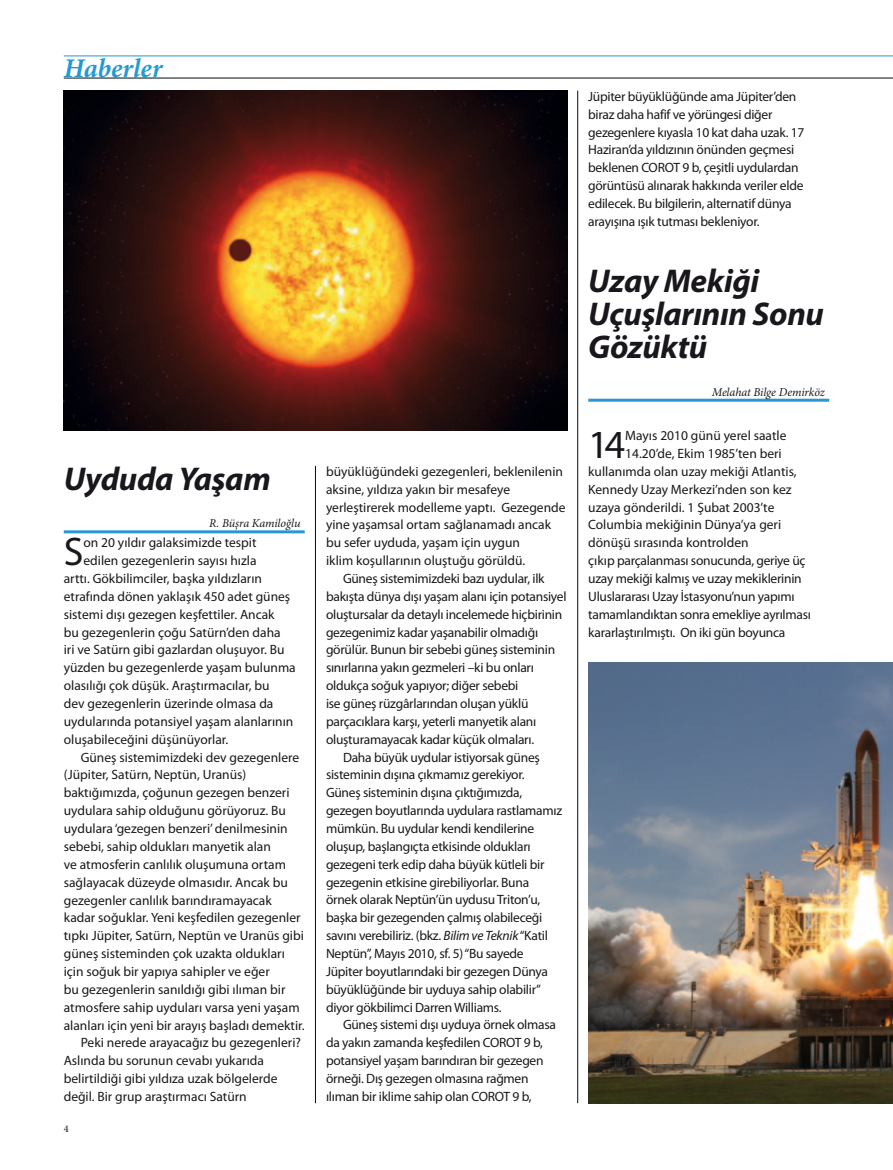
<style>
.page{position:relative;width:893px;height:1170px;background:#fff}
.page>*{position:absolute;margin:0;border:0;box-sizing:border-box;transform-origin:0 0}
.t1{font:40.05px "Myriad Pro";color:#1a171c}
.t2{font:italic 700 33px/33px "Myriad Pro";letter-spacing:-.01em;color:#1a171c}
.t3{font:italic 700 27px "Minion Pro";color:#2699d1}
.t4{font:13.5px/17.9px "Myriad Pro";letter-spacing:-.01em;color:#1a171c}
.t5{font:italic 12px "Minion Pro";letter-spacing:-.01em;color:#1a171c}
.t6{font:10.35px "Minion Pro";color:#1a171c}
.s1{font-style:italic}
</style>
<div class="page">
<hr style="left:64px;top:530px;width:241px;height:3px;background:#2699d1">
<hr style="left:588px;top:398px;width:241px;height:3px;background:#2699d1">
<hr style="left:577px;top:91px;width:1px;height:1012px;background:#070c12">
<hr style="left:315px;top:466px;width:1px;height:637px;background:#070c12">
<img style="left:64px;top:91px;width:503px;height:340px">
<img style="left:589px;top:662px;width:304px;height:441px">
<hr style="left:64px;top:78px;width:829px;height:1px;background:#070c12">
<hr style="left:64px;top:56px;width:829px;height:1px;background:#2699d1">
<h3 class="t3" style="left:64px;top:49px;width:100px">Haberler</h3>
<h2 class="t2" style="left:64px;top:461px;width:208px">Uyduda Yaşam</h2>
<p class="t5" style="left:209px;top:515px;width:93px">R. Büşra Kamiloğlu</p>
<h1 class="t1" style="left:64px;top:527px;width:21px">S</h1>
<p class="t4" style="left:83px;top:533px;width:174px">on 20 yıldır galaksimizde tespit</p>
<p class="t4" style="left:83px;top:551px;width:175px">edilen gezegenlerin sayısı hızla</p>
<p class="t4" style="left:64px;top:569px;width:200px">arttı. Gökbilimciler, başka yıldızların</p>
<p class="t4" style="left:64px;top:587px;width:228px">etrafında dönen yaklaşık 450 adet güneş</p>
<p class="t4" style="left:64px;top:605px;width:212px">sistemi dışı gezegen keşfettiler. Ancak</p>
<p class="t4" style="left:64px;top:623px;width:218px">bu gezegenlerin çoğu Satürn’den daha</p>
<p class="t4" style="left:64px;top:640px;width:222px">iri ve Satürn gibi gazlardan oluşuyor. Bu</p>
<p class="t4" style="left:64px;top:658px;width:234px">yüzden bu gezegenlerde yaşam bulunma</p>
<p class="t4" style="left:64px;top:676px;width:207px">olasılığı çok düşük. Araştırmacılar, bu</p>
<p class="t4" style="left:64px;top:694px;width:211px">dev gezegenlerin üzerinde olmasa da</p>
<p class="t4" style="left:64px;top:712px;width:231px">uydularında potansiyel yaşam alanlarının</p>
<p class="t4" style="left:64px;top:730px;width:166px">oluşabileceğini düşünüyorlar.</p>
<p class="t4" style="left:81px;top:748px;width:220px">Güneş sistemimizdeki dev gezegenlere</p>
<p class="t4" style="left:64px;top:765px;width:184px">(Jüpiter, Satürn, Neptün, Uranüs)</p>
<p class="t4" style="left:64px;top:783px;width:227px">baktığımızda, çoğunun gezegen benzeri</p>
<p class="t4" style="left:64px;top:801px;width:224px">uydulara sahip olduğunu görüyoruz. Bu</p>
<p class="t4" style="left:64px;top:819px;width:225px">uydulara ‘gezegen benzeri’ denilmesinin</p>
<p class="t4" style="left:64px;top:837px;width:209px">sebebi, sahip oldukları manyetik alan</p>
<p class="t4" style="left:64px;top:855px;width:224px">ve atmosferin canlılık oluşumuna ortam</p>
<p class="t4" style="left:64px;top:872px;width:226px">sağlayacak düzeyde olmasıdır. Ancak bu</p>
<p class="t4" style="left:64px;top:890px;width:210px">gezegenler canlılık barındıramayacak</p>
<p class="t4" style="left:64px;top:908px;width:238px">kadar soğuklar. Yeni keşfedilen gezegenler</p>
<p class="t4" style="left:64px;top:926px;width:242px">tıpkı Jüpiter, Satürn, Neptün ve Uranüs gibi</p>
<p class="t4" style="left:64px;top:944px;width:223px">güneş sisteminden çok uzakta oldukları</p>
<p class="t4" style="left:64px;top:962px;width:207px">için soğuk bir yapıya sahipler ve eğer</p>
<p class="t4" style="left:64px;top:980px;width:223px">bu gezegenlerin sanıldığı gibi ılıman bir</p>
<p class="t4" style="left:64px;top:997px;width:237px">atmosfere sahip uyduları varsa yeni yaşam</p>
<p class="t4" style="left:64px;top:1015px;width:242px">alanları için yeni bir arayış başladı demektir.</p>
<p class="t4" style="left:81px;top:1033px;width:222px">Peki nerede arayacağız bu gezegenleri?</p>
<p class="t4" style="left:64px;top:1051px;width:202px">Aslında bu sorunun cevabı yukarıda</p>
<p class="t4" style="left:64px;top:1069px;width:215px">belirtildiği gibi yıldıza uzak bölgelerde</p>
<p class="t4" style="left:64px;top:1087px;width:184px">değil. Bir grup araştırmacı Satürn</p>
<p class="t6" style="left:64px;top:1121px;width:6px">4</p>
<p class="t4" style="left:326px;top:462px;width:239px">büyüklüğündeki gezegenleri, beklenilenin</p>
<p class="t4" style="left:326px;top:480px;width:186px">aksine, yıldıza yakın bir mesafeye</p>
<p class="t4" style="left:326px;top:498px;width:241px">yerleştirerek modelleme yaptı. Gezegende</p>
<p class="t4" style="left:326px;top:515px;width:227px">yine yaşamsal ortam sağlanamadı ancak</p>
<p class="t4" style="left:326px;top:533px;width:196px">bu sefer uyduda, yaşam için uygun</p>
<p class="t4" style="left:326px;top:551px;width:201px">iklim koşullarının oluştuğu görüldü.</p>
<p class="t4" style="left:343px;top:569px;width:203px">Güneş sistemimizdeki bazı uydular, ilk</p>
<p class="t4" style="left:326px;top:587px;width:242px">bakışta dünya dışı yaşam alanı için potansiyel</p>
<p class="t4" style="left:326px;top:605px;width:238px">oluştursalar da detaylı incelemede hiçbirinin</p>
<p class="t4" style="left:326px;top:622px;width:214px">gezegenimiz kadar yaşanabilir olmadığı</p>
<p class="t4" style="left:326px;top:640px;width:231px">görülür. Bunun bir sebebi güneş sisteminin</p>
<p class="t4" style="left:326px;top:658px;width:209px">sınırlarına yakın gezmeleri –ki bu onları</p>
<p class="t4" style="left:326px;top:676px;width:194px">oldukça soğuk yapıyor; diğer sebebi</p>
<p class="t4" style="left:326px;top:694px;width:204px">ise güneş rüzgârlarından oluşan yüklü</p>
<p class="t4" style="left:326px;top:712px;width:212px">parçacıklara karşı, yeterli manyetik alanı</p>
<p class="t4" style="left:326px;top:730px;width:210px">oluşturamayacak kadar küçük olmaları.</p>
<p class="t4" style="left:343px;top:747px;width:198px">Daha büyük uydular istiyorsak güneş</p>
<p class="t4" style="left:326px;top:765px;width:200px">sisteminin dışına çıkmamız gerekiyor.</p>
<p class="t4" style="left:326px;top:783px;width:198px">Güneş sisteminin dışına çıktığımızda,</p>
<p class="t4" style="left:326px;top:801px;width:238px">gezegen boyutlarında uydulara rastlamamız</p>
<p class="t4" style="left:326px;top:819px;width:210px">mümkün. Bu uydular kendi kendilerine</p>
<p class="t4" style="left:326px;top:837px;width:206px">oluşup, başlangıçta etkisinde oldukları</p>
<p class="t4" style="left:326px;top:854px;width:220px">gezegeni terk edip daha büyük kütleli bir</p>
<p class="t4" style="left:326px;top:872px;width:205px">gezegenin etkisine girebiliyorlar. Buna</p>
<p class="t4" style="left:326px;top:890px;width:216px">örnek olarak Neptün’ün uydusu Triton’u,</p>
<p class="t4" style="left:326px;top:908px;width:218px">başka bir gezegenden çalmış olabileceği</p>
<p class="t4" style="left:326px;top:926px;width:223px">savını verebiliriz. (bkz. <span class="s1">Bilim ve Teknik</span> “Katil</p>
<p class="t4" style="left:326px;top:944px;width:199px">Neptün”, Mayıs 2010, sf. 5) “Bu sayede</p>
<p class="t4" style="left:326px;top:962px;width:224px">Jüpiter boyutlarındaki bir gezegen Dünya</p>
<p class="t4" style="left:326px;top:979px;width:217px">büyüklüğünde bir uyduya sahip olabilir”</p>
<p class="t4" style="left:326px;top:997px;width:177px">diyor gökbilimci Darren Williams.</p>
<p class="t4" style="left:343px;top:1015px;width:214px">Güneş sistemi dışı uyduya örnek olmasa</p>
<p class="t4" style="left:326px;top:1033px;width:219px">da yakın zamanda keşfedilen COROT 9 b,</p>
<p class="t4" style="left:326px;top:1051px;width:219px">potansiyel yaşam barındıran bir gezegen</p>
<p class="t4" style="left:326px;top:1069px;width:204px">örneği. Dış gezegen olmasına rağmen</p>
<p class="t4" style="left:326px;top:1086px;width:207px">ılıman bir iklime sahip olan COROT 9 b,</p>
<p class="t4" style="left:588px;top:87px;width:218px">Jüpiter büyüklüğünde ama Jüpiter’den biraz daha hafif ve yörüngesi diğer gezegenlere kıyasla 10 kat daha uzak. 17<br>Haziran’da yıldızının önünden geçmesi beklenen COROT 9 b, çeşitli uydulardan görüntüsü alınarak hakkında veriler elde edilecek. Bu bilgilerin, alternatif dünya arayışına ışık tutması bekleniyor.</p>
<h2 class="t2" style="left:588px;top:263px;width:237px">Uzay Mekiği<br>Uçuşlarının Sonu<br>Gözüktü</h2>
<p class="t5" style="left:712px;top:383px;width:115px">Melahat Bilge Demirköz</p>
<h1 class="t1" style="left:588px;top:420px;width:39px">14</h1>
<p class="t4" style="left:625px;top:426px;width:163px">Mayıs 2010 günü yerel saatle</p>
<p class="t4" style="left:625px;top:444px;width:158px">14.20’de, Ekim 1985’ten beri</p>
<p class="t4" style="left:588px;top:462px;width:210px">kullanımda olan uzay mekiği Atlantis,</p>
<p class="t4" style="left:588px;top:480px;width:205px">Kennedy Uzay Merkezi’nden son kez</p>
<p class="t4" style="left:588px;top:498px;width:188px">uzaya gönderildi. 1 Şubat 2003’te</p>
<p class="t4" style="left:588px;top:515px;width:195px">Columbia mekiğinin Dünya’ya geri</p>
<p class="t4" style="left:588px;top:533px;width:162px">dönüşü sırasında kontrolden</p>
<p class="t4" style="left:588px;top:551px;width:219px">çıkıp parçalanması sonucunda, geriye üç</p>
<p class="t4" style="left:588px;top:569px;width:215px">uzay mekiği kalmış ve uzay mekiklerinin</p>
<p class="t4" style="left:588px;top:587px;width:208px">Uluslararası Uzay İstasyonu’nun yapımı</p>
<p class="t4" style="left:588px;top:605px;width:224px">tamamlandıktan sonra emekliye ayrılması</p>
<p class="t4" style="left:588px;top:623px;width:199px">kararlaştırılmıştı. On iki gün boyunca</p>
</div>
